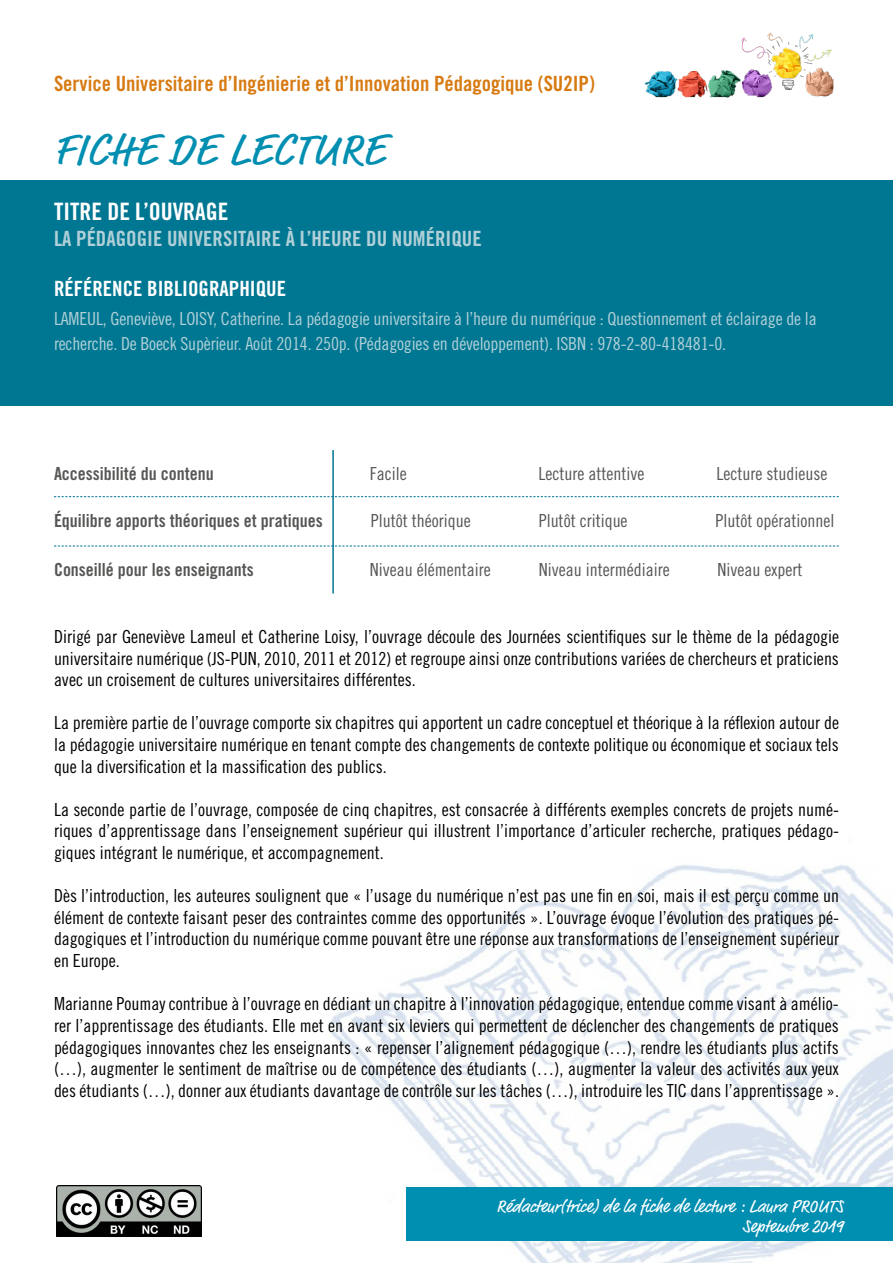
<style>
.page{position:relative;width:893px;height:1263px;background:#fff}
.page>*{position:absolute;margin:0;border:0;box-sizing:border-box;transform-origin:0 0}
.t1{font:45px "Market Pro";letter-spacing:.01em;color:#008eb1}
.t2{font:24px "Trade Gothic LT Std Bd Cn 20";color:#fff}
.t3{font:21px "Trade Gothic LT Std Bd Cn 20";color:#d77a12}
.t4{font:21px "Trade Gothic LT Std Bd Cn 20";color:#b1d0d8}
.t5{font:21px "Trade Gothic LT Std Bd Cn 20";color:#fff}
.t6{font:18px/21.6px "Trade Gothic LT Std Cn 18";color:#000;text-align:justify}
.t7{font:18px/25.5px "Trade Gothic LT Std Cn 18";letter-spacing:-.01em;color:#b1d0d8}
.t8{font:18px "Trade Gothic LT Std Cn 18";color:#575756}
.t9{font:18px "Trade Gothic LT Std Bd Cn 20";color:#575756}
.t10{font:18px/19.6px "Market Pro";color:#fff;text-align:right}
</style>
<div class="page">
<div style="left:0;top:181px;width:893px;height:225px;background:#007792"></div>
<img style="left:330px;top:865px;width:563px;height:398px">
<svg style="left:54px;top:496px;width:785px;height:1px"></svg>
<svg style="left:54px;top:546px;width:785px;height:1px"></svg>
<hr style="left:332px;top:450px;width:2px;height:143px;background:#007792">
<img style="left:644px;top:33px;width:190px;height:65px">
<div style="left:406px;top:1187px;width:487px;height:54px;background:#008eb1"></div>
<img style="left:56px;top:1185px;width:145px;height:51px">
<p class="t3" style="left:54px;top:71px;width:542px">Service Universitaire d’Ingénierie et d’Innovation Pédagogique (SU2IP)</p>
<h1 class="t1" style="left:54px;top:119px;width:333px">FICHE DE LECTURE</h1>
<h2 class="t2" style="left:54px;top:197px;width:176px">TITRE DE L’OUVRAGE</h2>
<p class="t4" style="left:54px;top:225px;width:429px">LA PÉDAGOGIE UNIVERSITAIRE À L’HEURE DU NUMÉRIQUE</p>
<p class="t5" style="left:54px;top:276px;width:234px">RÉFÉRENCE BIBLIOGRAPHIQUE</p>
<p class="t7" style="left:54px;top:305px;width:764px">LAMEUL, Geneviève, LOISY, Catherine. La pédagogie universitaire à l’heure du numérique : Questionnement et éclairage de la recherche. De Boeck Supèrieur. Août 2014. 250p. (Pédagogies en développement). ISBN : 978-2-80-418481-0.</p>
<p class="t9" style="left:54px;top:462px;width:161px">Accessibilité du contenu</p>
<p class="t8" style="left:370px;top:462px;width:38px">Facile</p>
<p class="t8" style="left:539px;top:462px;width:108px">Lecture attentive</p>
<p class="t8" style="left:716px;top:462px;width:112px">Lecture studieuse</p>
<p class="t9" style="left:54px;top:510px;width:270px">Équilibre apports théoriques et pratiques</p>
<p class="t8" style="left:371px;top:510px;width:101px">Plutôt théorique</p>
<p class="t8" style="left:539px;top:510px;width:90px">Plutôt critique</p>
<p class="t8" style="left:716px;top:510px;width:120px">Plutôt opérationnel</p>
<p class="t9" style="left:54px;top:558px;width:201px">Conseillé pour les enseignants</p>
<p class="t8" style="left:370px;top:559px;width:122px">Niveau élémentaire</p>
<p class="t8" style="left:539px;top:559px;width:132px">Niveau intermédiaire</p>
<p class="t8" style="left:718px;top:559px;width:86px">Niveau expert</p>
<p class="t6" style="left:54px;top:626px;width:786px">Dirigé par Geneviève Lameul et Catherine Loisy, l’ouvrage découle des Journées scientifiques sur le thème de la pédagogie universitaire numérique (JS-PUN, 2010, 2011 et 2012) et regroupe ainsi onze contributions variées de chercheurs et praticiens avec un croisement de cultures universitaires différentes.</p>
<p class="t6" style="left:54px;top:712px;width:786px">La première partie de l’ouvrage comporte six chapitres qui apportent un cadre conceptuel et théorique à la réflexion autour de la pédagogie universitaire numérique en tenant compte des changements de contexte politique ou économique et sociaux tels que la diversification et la massification des publics.</p>
<p class="t6" style="left:54px;top:798px;width:787px">La seconde partie de l’ouvrage, composée de cinq chapitres, est consacrée à différents exemples concrets de projets numé&shy;riques d’apprentissage dans l’enseignement supérieur qui illustrent l’importance d’articuler recherche, pratiques pédago&shy;giques intégrant le numérique, et accompagnement.</p>
<p class="t6" style="left:54px;top:885px;width:786px">Dès l’introduction, les auteures soulignent que « l’usage du numérique n’est pas une fin en soi, mais il est perçu comme un élément de contexte faisant peser des contraintes comme des opportunités ». L’ouvrage évoque l’évolution des pratiques pé&shy;dagogiques et l’introduction du numérique comme pouvant être une réponse aux transformations de l’enseignement supérieur en Europe.</p>
<p class="t6" style="left:54px;top:993px;width:787px">Marianne Poumay contribue à l’ouvrage en dédiant un chapitre à l’innovation pédagogique, entendue comme visant à amélio&shy;rer l’apprentissage des étudiants. Elle met en avant six leviers qui permettent de déclencher des changements de pratiques pédagogiques innovantes chez les enseignants : « repenser l’alignement pédagogique (…), rendre les étudiants plus actifs (…), augmenter le sentiment de maîtrise ou de compétence des étudiants (…), augmenter la valeur des activités aux yeux des étudiants (…), donner aux étudiants davantage de contrôle sur les tâches (…), introduire les TIC dans l’apprentissage ».</p>
<p class="t10" style="left:497px;top:1197px;width:348px">Rédacteur(trice) de la fiche de lecture : Laura PROUTS<br>Septembre 2019</p>
</div>
